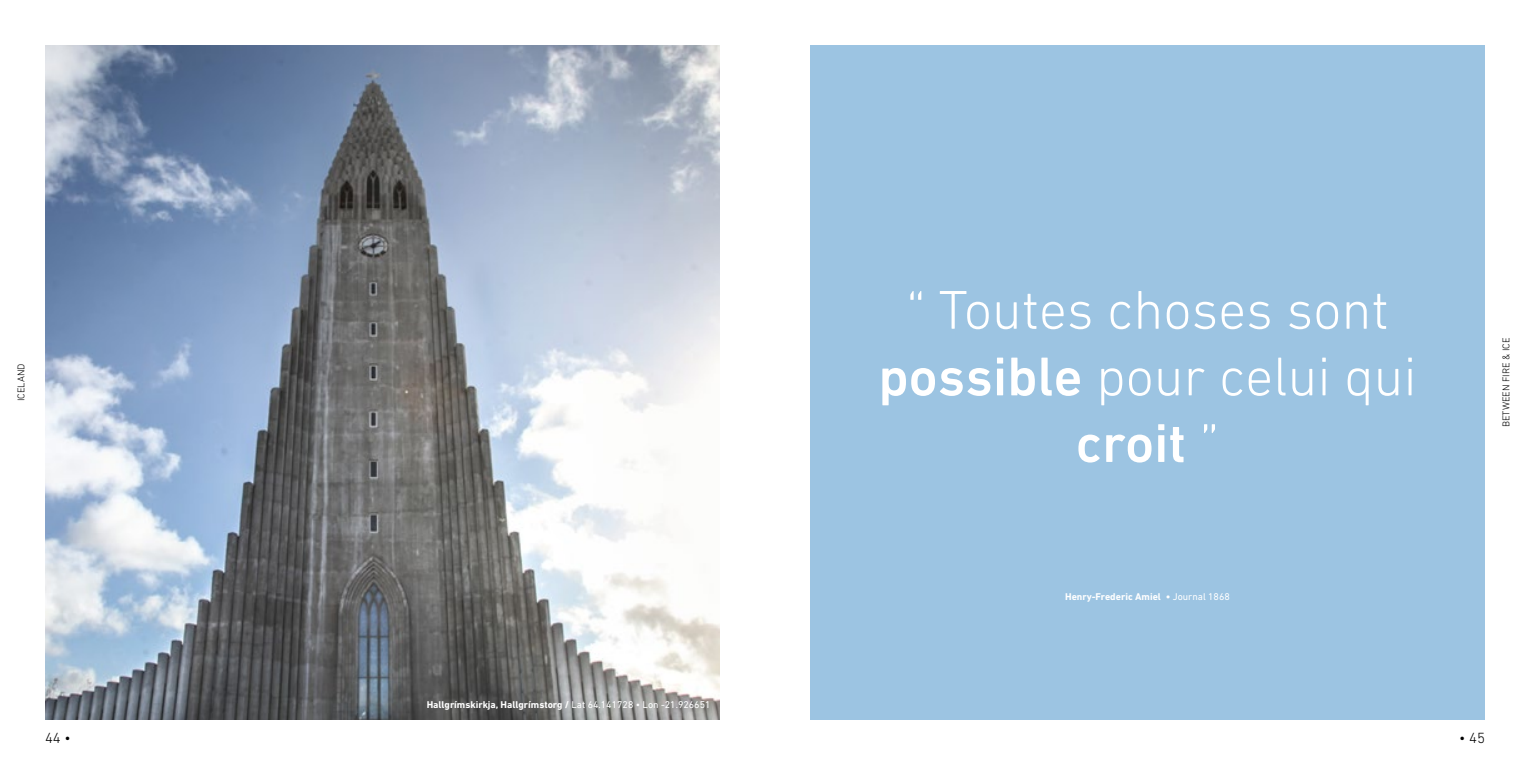
<style>
.page{position:relative;width:1530px;height:765px;background:#fff}
.page>*{position:absolute;margin:0;border:0;box-sizing:border-box;transform-origin:0 0}
.t1{font:300 55.5px/66.6px "DIN Next LT Pro";color:#fff;text-align:center}
.t2{font:300 15px "DIN Next LT Pro";color:#000}
.t3{font:700 10px "DIN Next LT Pro";color:#fff}
.t4{font:300 10px "DIN Next LT Pro";color:#000}
.s1{font-weight:400}
.s2{font-weight:500}
</style>
<div class="page">
<img style="left:45px;top:45px;width:675px;height:675px">
<div style="left:810px;top:45px;width:675px;height:675px;background:#9cc4e2"></div>
<p class="t4" style="left:15px;top:401px;width:39px;rotate:-90deg">ICELAND</p>
<h2 class="t2" style="left:45px;top:729px;width:27px">44 •</h2>
<p class="t3" style="left:427px;top:698px;width:285px">Hallgrímskirkja, Hallgrímstorg / <span class="s1">Lat 64.141728 • Lon -21.926651</span></p>
<h1 class="t1" style="left:878px;top:276px;width:540px">“ Toutes choses sont <span class="s2">possible</span> pour celui qui <span class="s2">croit</span> ”</h1>
<p class="t4" style="left:1500px;top:427px;width:91px;rotate:-90deg">BETWEEN FIRE &amp; ICE</p>
<p class="t3" style="left:1065px;top:591px;width:166px">Henry-Frederic Amiel • <span class="s1">Journal 1868</span></p>
<h2 class="t2" style="left:1459px;top:729px;width:27px">• 45</h2>
</div>
